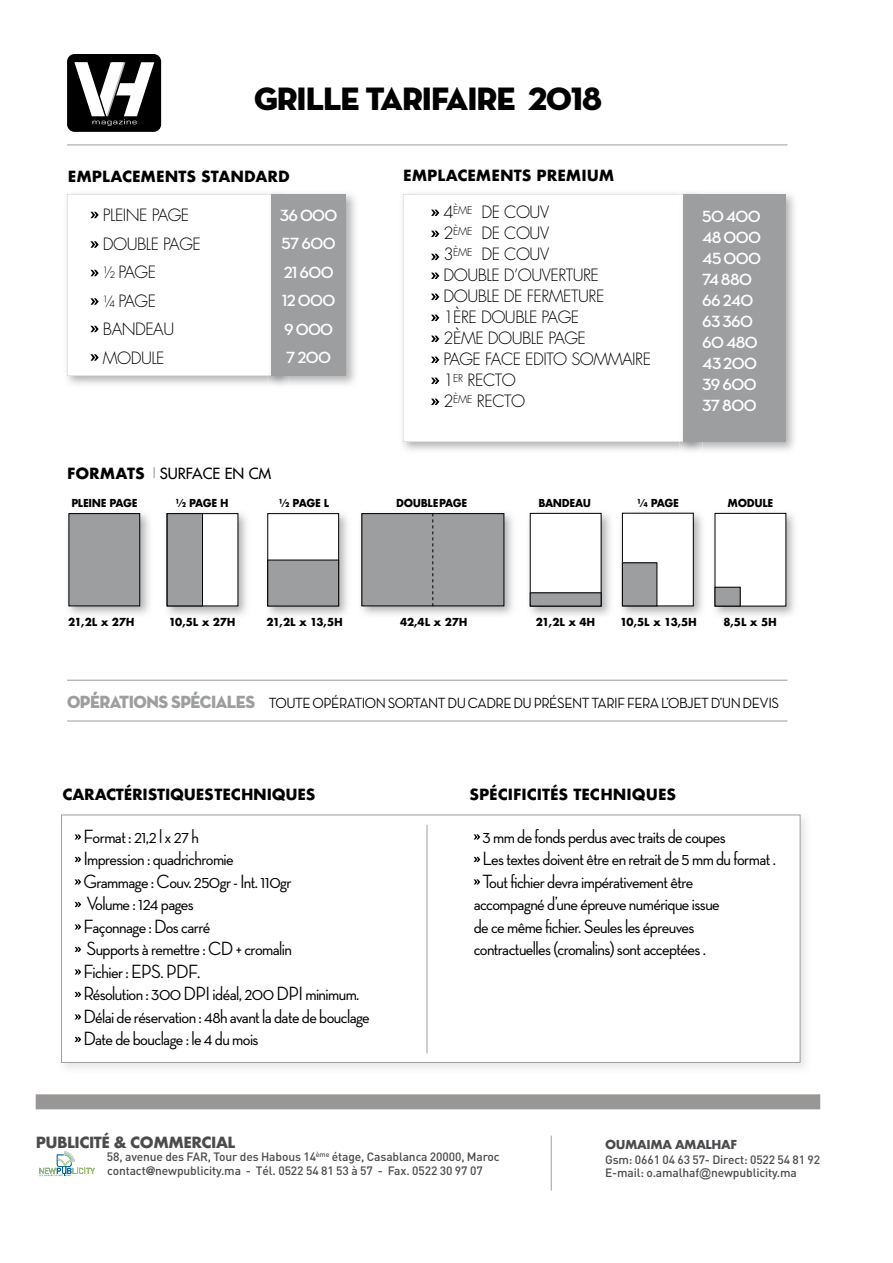
<style>
.page{position:relative;width:893px;height:1263px;background:#fff}
.page>*{position:absolute;margin:0;border:0;box-sizing:border-box;transform-origin:0 0}
.t1{font:33px "Neutra Disp Titling";letter-spacing:-.03em;color:#000}
.t2{font:500 19.5px/22.5px "Neutra Disp";letter-spacing:-.03em;color:#000}
.t3{font:300 16.5px/21px "Futura";letter-spacing:-.03em;color:#000}
.t4{font:700 16.5px/21px "Neutra Disp";letter-spacing:-.03em;color:#fff}
.t5{font:700 15px "Futura";color:#000}
.t6{font:500 15px "Neutra Disp";letter-spacing:-.03em;color:#000}
.t7{font:700 15px "Futura";letter-spacing:-.03em;color:#4b4b4d}
.t8{font:15px "Futura";color:#000}
.t9{font:500 12px/13.5px "DIN";letter-spacing:-.01em;color:#4b4b4d}
.t10{font:500 12px/13.5px "DIN";letter-spacing:-.01em;color:#4b4a4d}
.t11{font:700 12px "Futura";letter-spacing:-.03em;color:#4b4a4d}
.t12{font:700 10.65px "Futura";letter-spacing:-.03em;color:#000}
.t13{font:700 10.65px "Futura";letter-spacing:-.03em;color:#000;scale:.95 1}
.s1{font-size:15px}
.s2{font-weight:700}
.s3{font-family:"Neutra Disp Titling";font-weight:400;font-size:18px;color:#9c9e9f}
.s4{font-family:"Trade Gothic";font-weight:700}
.s5{font-family:"Arial";font-weight:400}
</style>
<div class="page">
<img style="left:61px;top:814px;width:745px;height:254px">
<div style="left:62px;top:815px;width:738px;height:247px;background:#fff"></div>
<div style="left:61px;top:815px;width:739px;height:247px;border:1px solid #9c9e9f"></div>
<hr style="left:427px;top:825px;width:1px;height:228px;background:#9c9e9f">
<hr style="left:551px;top:1136px;width:1px;height:54px;background:#9c9e9f">
<svg style="left:403px;top:194px;width:276px;height:248px"></svg>
<img style="left:679px;top:191px;width:23px;height:262px">
<img style="left:679px;top:194px;width:4px;height:248px">
<div style="left:683px;top:194px;width:103px;height:248px;background:#9c9e9f"></div>
<svg style="left:431px;top:210px;width:8px;height:6px"></svg>
<svg style="left:431px;top:231px;width:8px;height:6px"></svg>
<svg style="left:431px;top:254px;width:8px;height:6px"></svg>
<svg style="left:431px;top:273px;width:8px;height:6px"></svg>
<svg style="left:431px;top:294px;width:8px;height:6px"></svg>
<svg style="left:431px;top:315px;width:8px;height:6px"></svg>
<svg style="left:431px;top:336px;width:8px;height:6px"></svg>
<svg style="left:431px;top:357px;width:8px;height:6px"></svg>
<svg style="left:431px;top:378px;width:8px;height:6px"></svg>
<svg style="left:431px;top:399px;width:8px;height:6px"></svg>
<img style="left:290px;top:193px;width:66px;height:192px">
<img style="left:267px;top:190px;width:23px;height:197px">
<div style="left:271px;top:194px;width:75px;height:182px;background:#9c9e9f"></div>
<svg style="left:67px;top:194px;width:204px;height:182px"></svg>
<hr style="left:67px;top:680px;width:720px;height:1px;background:#9c9e9f">
<hr style="left:67px;top:145px;width:720px;height:1px;background:#9c9e9f">
<hr style="left:67px;top:721px;width:720px;height:1px;background:#9c9e9f">
<svg style="left:75px;top:834px;width:6px;height:5px"></svg>
<svg style="left:75px;top:857px;width:6px;height:5px"></svg>
<svg style="left:75px;top:879px;width:6px;height:5px"></svg>
<svg style="left:75px;top:902px;width:6px;height:5px"></svg>
<svg style="left:75px;top:924px;width:6px;height:5px"></svg>
<svg style="left:75px;top:947px;width:6px;height:5px"></svg>
<svg style="left:75px;top:969px;width:6px;height:5px"></svg>
<svg style="left:75px;top:992px;width:6px;height:5px"></svg>
<svg style="left:75px;top:1014px;width:6px;height:5px"></svg>
<svg style="left:75px;top:1037px;width:6px;height:5px"></svg>
<svg style="left:474px;top:834px;width:6px;height:5px"></svg>
<svg style="left:474px;top:857px;width:6px;height:5px"></svg>
<svg style="left:474px;top:879px;width:6px;height:5px"></svg>
<img style="left:68px;top:513px;width:82px;height:105px">
<img style="left:69px;top:618px;width:65px;height:1px">
<div style="left:69px;top:514px;width:71px;height:92px;background:#9c9e9f"></div>
<div style="left:69px;top:513px;width:71px;height:93px;border:1px solid #000"></div>
<img style="left:166px;top:513px;width:81px;height:103px">
<div style="left:167px;top:514px;width:71px;height:92px;background:#fff"></div>
<div style="left:167px;top:514px;width:35px;height:92px;background:#9c9e9f"></div>
<div style="left:167px;top:513px;width:36px;height:93px;border:1px solid #000"></div>
<img style="left:267px;top:513px;width:80px;height:103px">
<div style="left:268px;top:514px;width:71px;height:92px;background:#fff"></div>
<div style="left:268px;top:513px;width:71px;height:93px;border:1px solid #000"></div>
<div style="left:268px;top:560px;width:71px;height:46px;background:#9c9e9f"></div>
<img style="left:361px;top:513px;width:152px;height:102px">
<div style="left:362px;top:514px;width:142px;height:92px;background:#9c9e9f"></div>
<div style="left:362px;top:513px;width:142px;height:93px;border:1px solid #000"></div>
<svg style="left:432px;top:513px;width:1px;height:93px"></svg>
<img style="left:529px;top:512px;width:81px;height:104px">
<div style="left:530px;top:513px;width:71px;height:93px;background:#fff"></div>
<div style="left:530px;top:513px;width:71px;height:93px;border:1px solid #000"></div>
<div style="left:530px;top:593px;width:71px;height:13px;background:#9c9e9f"></div>
<img style="left:621px;top:512px;width:81px;height:104px">
<div style="left:622px;top:513px;width:71px;height:93px;background:#fff"></div>
<div style="left:622px;top:563px;width:35px;height:43px;background:#9c9e9f"></div>
<div style="left:622px;top:563px;width:35px;height:43px;border:1px solid #000"></div>
<img style="left:714px;top:512px;width:80px;height:104px">
<div style="left:715px;top:513px;width:71px;height:93px;background:#fff"></div>
<div style="left:715px;top:587px;width:25px;height:19px;background:#9c9e9f"></div>
<div style="left:715px;top:587px;width:25px;height:19px;border:1px solid #000"></div>
<div style="left:36px;top:1094px;width:784px;height:15px;background:#999696"></div>
<svg style="left:39px;top:1151px;width:56px;height:25px"></svg>
<div style="left:67px;top:54px;width:94px;height:78px;background:#000;border-radius:7px"></div>
<svg style="left:74px;top:62px;width:80px;height:64px"></svg>
<h1 class="t1" style="left:254px;top:78px;width:350px">GRILLE TARIFAIRE 2018</h1>
<p class="t5" style="left:68px;top:165px;width:224px">EMPLACEMENTS STANDARD</p>
<p class="t5" style="left:403px;top:165px;width:213px">EMPLACEMENTS PREMIUM</p>
<p class="t3" style="left:443px;top:202px;width:209px">4<sup>ÈME</sup> DE COUV<br>2<sup>ÈME</sup> DE COUV<br>3<sup>ÈME</sup> DE COUV<br>DOUBLE D’OUVERTURE<br>DOUBLE DE FERMETURE<br>1ÈRE DOUBLE PAGE<br>2ÈME DOUBLE PAGE<br>PAGE FACE EDITO SOMMAIRE<br>1<sup>ER</sup> RECTO<br>2<sup>ÈME</sup> RECTO</p>
<p class="t4" style="left:702px;top:206px;width:60px">50 400<br>48 000<br>45 000<br>74 880<br>66 240<br>63 360<br>60 480<br>43 200<br>39 600<br>37 800</p>
<p class="t3" style="left:103px;top:201px;width:99px;line-height:28.5px">PLEINE PAGE<br>DOUBLE PAGE <span class="s1">½</span> PAGE<br><span class="s1">¼</span> PAGE<br>BANDEAU<br>MODULE</p>
<p class="t4" style="left:280px;top:201px;width:59px;line-height:28.5px">36 000<br>57 600<br>21 600<br>12 000<br>9 000<br>7 200</p>
<p class="t8" style="left:67px;top:464px;width:206px"><span class="s2">FORMATS</span> SURFACE EN CM</p>
<p class="t13" style="left:71px;top:495px;width:71px">PLEINE PAGE</p>
<p class="t13" style="left:175px;top:495px;width:58px">½ PAGE H</p>
<p class="t13" style="left:279px;top:495px;width:55px">½ PAGE L</p>
<p class="t13" style="left:396px;top:495px;width:76px">DOUBLE PAGE</p>
<p class="t13" style="left:538px;top:495px;width:57px">BANDEAU</p>
<p class="t13" style="left:637px;top:495px;width:46px">¼ PAGE</p>
<p class="t13" style="left:727px;top:496px;width:50px">MODULE</p>
<p class="t12" style="left:68px;top:614px;width:68px">21,2L x 27H</p>
<p class="t12" style="left:169px;top:614px;width:69px">10,5L x 27H</p>
<p class="t12" style="left:266px;top:614px;width:78px">21,2L x 13,5H</p>
<p class="t12" style="left:400px;top:614px;width:69px">42,4L x 27H</p>
<p class="t12" style="left:536px;top:614px;width:61px">21,2L x 4H</p>
<p class="t12" style="left:620px;top:614px;width:78px">10,5L x 13,5H</p>
<p class="t12" style="left:723px;top:614px;width:55px">8,5L x 5H</p>
<p class="t6" style="left:67px;top:694px;width:713px"><span class="s3">OPÉRATIONS SPÉCIALES</span> TOUTE OPÉRATION SORTANT DU CADRE DU PRÉSENT TARIF FERA L’OBJET D’UN DEVIS</p>
<p class="t5" style="left:62px;top:783px;width:255px">CARACTÉRISTIQUES TECHNIQUES</p>
<p class="t5" style="left:469px;top:783px;width:208px">SPÉCIFICITÉS TECHNIQUES</p>
<p class="t2" style="left:84px;top:825px;width:288px">Format : 21,2 l x 27 h<br>Impression : quadrichromie<br>Grammage : Couv. 250gr - Int. 110gr<br>Volume : 124 pages<br>Façonnage : Dos carré<br>Supports à remettre : CD + cromalin<br>Fichier : EPS. PDF.<br>Résolution : 300 DPI idéal, 200 DPI minimum.<br>Délai de réservation : 48h avant la date de bouclage<br>Date de bouclage : le 4 du mois</p>
<p class="t2" style="left:483px;top:825px;width:245px">3 mm de fonds perdus avec traits de coupes</p>
<p class="t2" style="left:483px;top:847px;width:295px">Les textes doivent être en retrait de 5 mm du format .</p>
<p class="t2" style="left:483px;top:870px;width:212px">Tout fichier devra impérativement être</p>
<p class="t2" style="left:474px;top:892px;width:248px">accompagné d’une épreuve numérique issue</p>
<p class="t2" style="left:474px;top:915px;width:222px">de ce même fichier. Seules les épreuves</p>
<p class="t2" style="left:474px;top:937px;width:234px">contractuelles (cromalins) sont acceptées .</p>
<p class="t7" style="left:36px;top:1131px;width:201px">PUBLICITÉ &amp; COMMERCIAL</p>
<p class="t9" style="left:107px;top:1150px;width:394px">58, avenue des FAR, Tour des Habous 14<sup>ème</sup> étage, Casablanca 20000, Maroc contact<span class="s4">@</span>newpublicity.ma - Tél. 0522 54 81 53 à 57 - Fax. 0522 30 97 07</p>
<p class="t11" style="left:605px;top:1135px;width:134px">OUMAIMA AMALHAF</p>
<p class="t10" style="left:605px;top:1152px;width:217px">Gsm: 0661 04 63 57- Direct: 0522 54 81 92<br>E-mail: o.amalhaf<span class="s5">@</span>newpublicity.ma</p>
</div>
